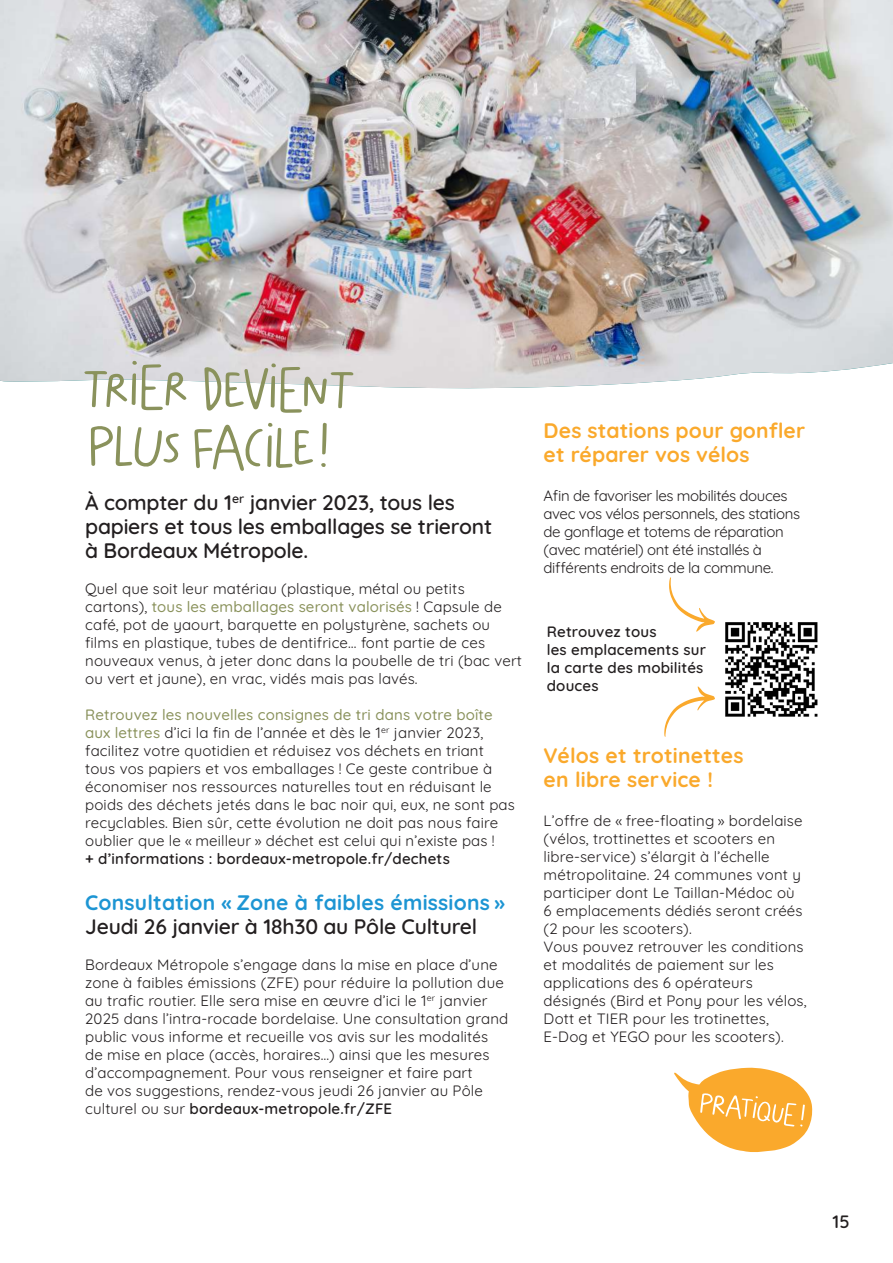
<style>
.page{position:relative;width:893px;height:1263px;background:#fff}
.page>*{position:absolute;margin:0;border:0;box-sizing:border-box;transform-origin:0 0}
.t1{font:600 21px/24px "Quicksand";letter-spacing:-.01em;color:#231f20}
.t2{font:700 21px/24px "Quicksand";letter-spacing:.005em;color:#faa92c}
.t3{font:700 21px "Quicksand";letter-spacing:.01em;color:#1d95d3}
.t4{font:600 18px "Quicksand";color:#231f20}
.t5{font:15px/18px "Quicksand";letter-spacing:.01em;color:#231f20}
.t6{font:15px/18px "Quicksand";letter-spacing:-.025em;color:#231f20}
.t7{font:600 15px/18px "Quicksand";letter-spacing:.01em;color:#231f20}
.s1{font-weight:500;color:#8a925c}
.s2{font-weight:600}
</style>
<div class="page">
<img style="left:725px;top:622px;width:93px;height:95px">
<svg style="left:669px;top:577px;width:46px;height:55px"></svg>
<img style="left:0;top:0;width:893px;height:389px">
<svg style="left:84px;top:361px;width:102px;height:49px"></svg>
<svg style="left:204px;top:363px;width:149px;height:50px"></svg>
<svg style="left:91px;top:426px;width:88px;height:41px"></svg>
<svg style="left:194px;top:423px;width:119px;height:48px"></svg>
<svg style="left:322px;top:423px;width:5px;height:32px"></svg>
<svg style="left:321px;top:463px;width:5px;height:4px"></svg>
<svg style="left:664px;top:686px;width:51px;height:51px"></svg>
<svg style="left:674px;top:1067px;width:139px;height:85px"></svg>
<h1 class="t1" style="left:85px;top:489px;width:408px">À compter du 1<sup>er</sup> janvier 2023, tous les papiers et tous les emballages se trieront à Bordeaux Métropole.</h1>
<p class="t5" style="left:85px;top:579px;width:438px">Quel que soit leur matériau (plastique, métal ou petits cartons), <span class="s1">tous les emballages seront valorisés</span> ! Capsule de café, pot de yaourt, barquette en polystyrène, sachets ou films en plastique, tubes de dentifrice… font partie de ces nouveaux venus, à jeter donc dans la poubelle de tri (bac vert ou vert et jaune), en vrac, vidés mais pas lavés.</p>
<p class="t5" style="left:85px;top:705px;width:431px"><span class="s1">Retrouvez les nouvelles consignes de tri dans votre boîte aux lettres</span> d’ici la fin de l’année et dès le 1<sup>er</sup> janvier 2023, facilitez votre quotidien et réduisez vos déchets en triant tous vos papiers et vos emballages ! Ce geste contribue à économiser nos ressources naturelles tout en réduisant le poids des déchets jetés dans le bac noir qui, eux, ne sont pas recyclables. Bien sûr, cette évolution ne doit pas nous faire oublier que le « meilleur » déchet est celui qui n’existe pas !</p>
<p class="t7" style="left:85px;top:849px;width:366px">+ d’informations : bordeaux-metropole.fr/dechets</p>
<h1 class="t3" style="left:85px;top:886px;width:421px">Consultation « Zone à faibles émissions »</h1>
<h1 class="t1" style="left:85px;top:912px;width:394px">Jeudi 26 janvier à 18h30 au Pôle Culturel</h1>
<p class="t5" style="left:85px;top:954px;width:425px">Bordeaux Métropole s’engage dans la mise en place d’une zone à faibles émissions (ZFE) pour réduire la pollution due au trafic routier. Elle sera mise en œuvre d’ici le 1<sup>er</sup> janvier 2025 dans l’intra-rocade bordelaise. Une consultation grand public vous informe et recueille vos avis sur les modalités de mise en place (accès, horaires…) ainsi que les mesures d’accompagnement. Pour vous renseigner et faire part<br>de vos suggestions, rendez-vous jeudi 26 janvier au Pôle culturel ou sur <span class="s2">bordeaux-metropole.fr/ZFE</span></p>
<h1 class="t2" style="left:544px;top:416px;width:263px">Des stations pour gonfler et réparer vos vélos</h1>
<p class="t6" style="left:544px;top:485px;width:258px">Afin de favoriser les mobilités douces avec vos vélos personnels, des stations de gonflage et totems de réparation (avec matériel) ont été installés à différents endroits de la commune.</p>
<p class="t7" style="left:547px;top:621px;width:161px">Retrouvez tous<br>les emplacements sur la carte des mobilités douces</p>
<h1 class="t2" style="left:544px;top:741px;width:201px">Vélos et trotinettes en libre service !</h1>
<p class="t5" style="left:544px;top:810px;width:265px">L’offre de « free-floating » bordelaise (vélos, trottinettes et scooters en libre-service) s’élargit à l’échelle métropolitaine. 24 communes vont y participer dont Le Taillan-Médoc où<br>6 emplacements dédiés seront créés (2 pour les scooters).<br>Vous pouvez retrouver les conditions et modalités de paiement sur les applications des 6 opérateurs désignés (Bird et Pony pour les vélos, Dott et TIER pour les trotinettes, E-Dog et YEGO pour les scooters).</p>
<p class="t4" style="left:832px;top:1207px;width:19px">15</p>
</div>
